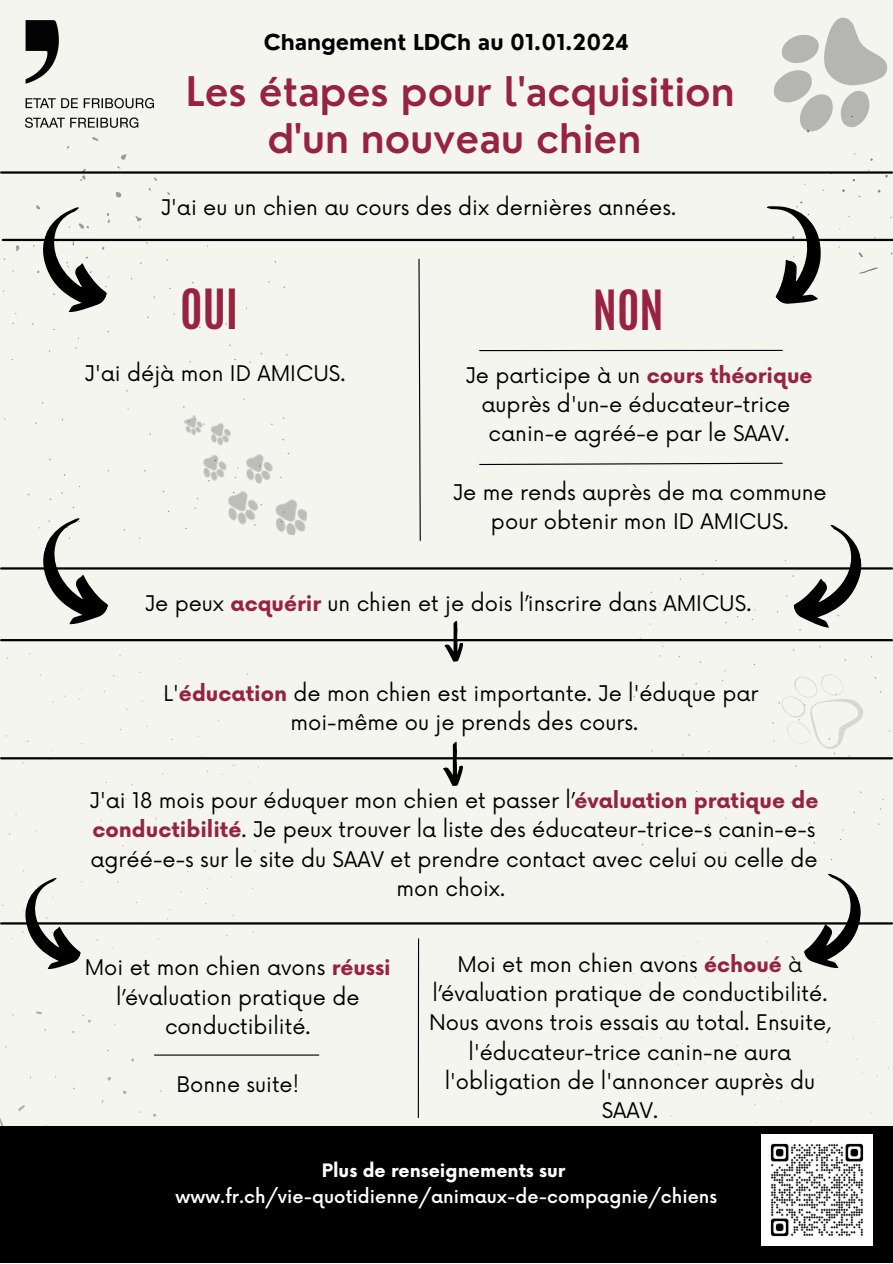
<style>
.page{position:relative;width:893px;height:1264px;background:#fff}
.page>*{position:absolute;margin:0;border:0;box-sizing:border-box;transform-origin:0 0}
.t1{font:700 46.2px "Antonio";color:#97233f}
.t2{font:600 39.9px/47.2px "Nourd";color:#97233f;text-align:center}
.t3{font:700 21.3px "Nourd";color:#000}
.t4{font:21px/29.2px "Now";color:#000;text-align:center}
.t5{font:500 18px "Now";color:#fff}
.t6{font:700 18px "Now";color:#fff}
.s1{font-weight:700;color:#97233f}
.s2{color:#0d0d0f}
</style>
<div class="page">
<div style="left:0;top:0;width:892px;height:1262px;background:#f5f5ef"></div>
<div style="left:0;top:1126px;width:892px;height:136px;background:#000"></div>
<svg style="left:764px;top:656px;width:117px;height:110px"></svg>
<hr style="left:479px;top:350px;width:303px;height:1px;background:#000">
<img style="left:184px;top:415px;width:123px;height:120px">
<hr style="left:1px;top:171px;width:890px;height:3px;background:#000">
<svg style="left:418px;top:258px;width:3px;height:283px"></svg>
<hr style="left:418px;top:938px;width:1px;height:179px;background:#000">
<svg style="left:479px;top:462px;width:304px;height:3px"></svg>
<hr style="left:154px;top:1054px;width:165px;height:1px;background:#000">
<svg style="left:13px;top:137px;width:145px;height:195px"></svg>
<svg style="left:726px;top:17px;width:166px;height:287px"></svg>
<svg style="left:25px;top:506px;width:106px;height:119px"></svg>
<svg style="left:776px;top:524px;width:96px;height:107px"></svg>
<svg style="left:443px;top:621px;width:22px;height:41px"></svg>
<svg style="left:441px;top:742px;width:24px;height:44px"></svg>
<svg style="left:10px;top:870px;width:90px;height:99px"></svg>
<svg style="left:782px;top:868px;width:95px;height:107px"></svg>
<img style="left:761px;top:1134px;width:111px;height:111px">
<img style="left:25px;top:20px;width:128px;height:107px">
<hr style="left:3px;top:239px;width:889px;height:2px;background:#000">
<hr style="left:1px;top:567px;width:890px;height:2px;background:#000">
<hr style="left:1px;top:639px;width:890px;height:2px;background:#000">
<hr style="left:1px;top:757px;width:890px;height:2px;background:#000">
<hr style="left:1px;top:922px;width:890px;height:2px;background:#000">
<p class="t3" style="left:264px;top:28px;width:367px">Changement LDCh au 01.01.2024</p>
<p class="t2" style="left:186px;top:67px;width:550px">Les étapes pour l'acquisition d'un nouveau chien</p>
<p class="t4" style="left:161px;top:194px;width:516px">J'ai eu un chien au cours des dix dernières années.</p>
<p class="t1" style="left:180px;top:276px;width:60px">OUI</p>
<p class="t4" style="left:85px;top:360px;width:262px">J'ai déjà mon ID AMICUS.</p>
<p class="t1" style="left:593px;top:277px;width:72px">NON</p>
<p class="t4" style="left:465px;top:361px;width:349px">Je participe à un <span class="s1">cours théorique </span>auprès d'un-e éducateur-trice</p>
<p class="t4" style="left:488px;top:420px;width:302px">canin-e agréé-e par le SAAV.</p>
<p class="t4" style="left:453px;top:479px;width:375px">Je me rends auprès de ma commune pour obtenir mon ID AMICUS.</p>
<p class="t4" style="left:145px;top:590px;width:608px">Je peux <span class="s1">acquérir</span> un chien et je dois l’inscrire dans AMICUS.</p>
<p class="t4" style="left:163px;top:679px;width:596px">L'<span class="s1">éducation</span> de mon chien est importante. Je l'éduque par</p>
<p class="t4" style="left:290px;top:709px;width:349px">moi-même ou je prends des cours.</p>
<p class="t4" style="left:90px;top:787px;width:730px">J'ai 18 mois pour éduquer mon chien et passer l’<span class="s1">évaluation pratique de conductibilité</span>. Je peux trouver la liste des éducateur-trice-s canin-e-s agréé-e-s sur le site du SAAV et prendre contact avec celui ou celle de mon choix.</p>
<p class="t4" style="left:85px;top:954px;width:307px">Moi et mon chien avons <span class="s1">réussi </span>l’évaluation pratique de conductibilité.</p>
<p class="t4" style="left:176px;top:1071px;width:124px">Bonne suite!</p>
<p class="t4" style="left:432px;top:950px;width:396px">Moi et mon chien avons <span class="s1">échoué</span> <span class="s2">à </span>l’évaluation pratique de conductibilité.</p>
<p class="t4" style="left:429px;top:1009px;width:403px">Nous avons trois essais au total. Ensuite, l'éducateur-trice canin-ne aura l'obligation de l'annoncer auprès du<br>SAAV.</p>
<p class="t6" style="left:322px;top:1160px;width:245px">Plus de renseignements sur</p>
<p class="t5" style="left:175px;top:1186px;width:543px">www.fr.ch/vie-quotidienne/animaux-de-compagnie/chiens</p>
</div>
